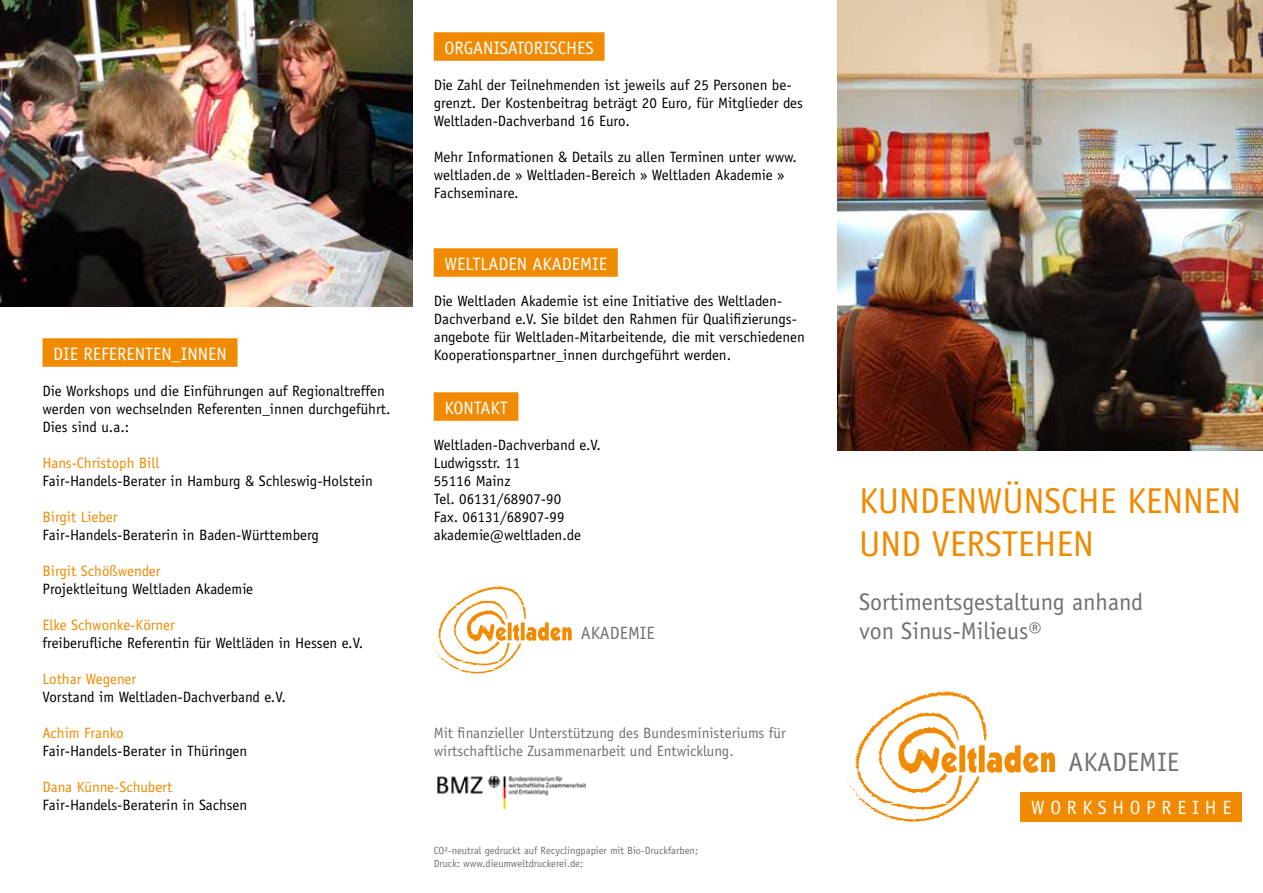
<style>
.page{position:relative;width:1263px;height:893px;background:#fff}
.page>*{position:absolute;margin:0;border:0;box-sizing:border-box;transform-origin:0 0}
.t1{font:36px/43.2px "Officina Sans";color:#f08a00}
.t2{font:26.7px "Officina Sans";color:#707172}
.t3{font:24px/28.8px "Officina Sans";color:#707172}
.t4{font:19.2px "Officina Sans";letter-spacing:.3em;color:#fff}
.t5{font:18px "Officina Sans";color:#fff}
.t6{font:17.85px "Officina Sans";color:#707172}
.t7{font:15px/18px "Officina Sans";color:#000}
.t8{font:15px "Officina Sans";color:#f08a00}
.t9{font:15px/18px "Officina Sans";color:#707172}
.t10{font:10.5px/12.6px "Officina Sans";color:#707172}
</style>
<div class="page">
<div style="left:1020px;top:792px;width:222px;height:29px;background:#f08a00"></div>
<div style="left:434px;top:32px;width:170px;height:29px;background:#f08a00"></div>
<div style="left:434px;top:248px;width:184px;height:29px;background:#f08a00"></div>
<div style="left:434px;top:392px;width:84px;height:29px;background:#f08a00"></div>
<img style="left:437px;top:775px;width:149px;height:35px">
<img style="left:0;top:0;width:412px;height:306px">
<div style="left:43px;top:338px;width:194px;height:29px;background:#f08a00"></div>
<img style="left:838px;top:0;width:425px;height:450px">
<svg style="left:846px;top:691px;width:209px;height:131px"></svg>
<svg style="left:432px;top:586px;width:140px;height:88px"></svg>
<p class="t5" style="left:53px;top:343px;width:175px">die Referenten_innen</p>
<p class="t7" style="left:43px;top:382px;width:349px">Die Workshops und die Einführungen auf Regionaltreffen werden von wechselnden Referenten_innen durchgeführt.<br>Dies sind u.a.:</p>
<p class="t8" style="left:43px;top:454px;width:118px">Hans-Christoph Bill</p>
<p class="t7" style="left:43px;top:472px;width:332px">Fair-Handels-Berater in Hamburg &amp; Schleswig-Holstein</p>
<p class="t8" style="left:43px;top:508px;width:77px">Birgit Lieber</p>
<p class="t7" style="left:43px;top:526px;width:278px">Fair-Handels-Beraterin in Baden-Württemberg</p>
<p class="t8" style="left:43px;top:562px;width:120px">Birgit Schößwender</p>
<p class="t7" style="left:43px;top:580px;width:212px">Projektleitung Weltladen Akademie</p>
<p class="t8" style="left:43px;top:616px;width:134px">Elke Schwonke-Körner</p>
<p class="t7" style="left:43px;top:634px;width:322px">freiberufliche Referentin für Weltläden in H essen e.V.</p>
<p class="t8" style="left:43px;top:670px;width:95px">Lothar Wegener</p>
<p class="t7" style="left:43px;top:688px;width:245px">Vorstand im Weltladen-Dachverband e.V.</p>
<p class="t8" style="left:43px;top:724px;width:83px">Achim Franko</p>
<p class="t7" style="left:43px;top:742px;width:206px">Fair-Handels-Berater in Thüringen</p>
<p class="t8" style="left:43px;top:778px;width:131px">Dana Künne-Schubert</p>
<p class="t7" style="left:43px;top:796px;width:206px">Fair-Handels-Beraterin in Sachsen</p>
<p class="t5" style="left:444px;top:37px;width:151px">Organisatorisches</p>
<p class="t7" style="left:434px;top:76px;width:371px">Die Zahl der Teilnehmenden ist jeweils auf 25 Personen be&shy;grenzt. Der Kostenbeitrag beträgt 20 Euro, für Mitglieder des<br>Weltladen-Dachverband 16 Euro.</p>
<p class="t7" style="left:434px;top:148px;width:365px">Mehr Informationen &amp; Details zu allen Terminen unter www. weltladen.de » Weltladen-Bereich » Weltladen Akademie »<br>Fachseminare.</p>
<p class="t5" style="left:444px;top:253px;width:164px">Weltladen Akademie</p>
<p class="t7" style="left:434px;top:292px;width:372px">Die Weltladen Akademie ist eine Initiative des Weltladen-Dachverband e.V. Sie bildet den Rahmen für Qualifizierungs&shy;angebote für Weltladen-Mitarbeitende, die mit verschiedenen Kooperationspartner_innen durchgeführt werden.</p>
<p class="t5" style="left:444px;top:397px;width:63px">Kontakt</p>
<p class="t7" style="left:434px;top:436px;width:169px">Weltladen-Dachverband e.V.<br>Ludwigsstr. 11<br>55116 Mainz<br>Tel. 06131/68907-90<br>Fax. 06131/68907-99 akademie@weltladen.de</p>
<p class="t6" style="left:581px;top:623px;width:75px">akademie</p>
<p class="t9" style="left:434px;top:724px;width:354px">Mit finanzieller Unterstützung des Bundesministeriums für wirtschaftliche Zusammenarbeit und Entwicklung.</p>
<p class="t10" style="left:434px;top:844px;width:266px">CO²-neutral gedruckt auf Recyclingpapier mit Bio-Druckfarben;<br>Druck: www.dieumweltdruckerei.de;</p>
<h1 class="t1" style="left:859px;top:479px;width:384px">Kundenwünsche kennen und verstehen</h1>
<h3 class="t3" style="left:859px;top:588px;width:286px">Sortimentsgestaltung anhand von Sinus-Milieus®</h3>
<h2 class="t2" style="left:1068px;top:746px;width:112px">akademie</h2>
<p class="t4" style="left:1031px;top:796px;width:202px">Workshopreihe</p>
</div>
